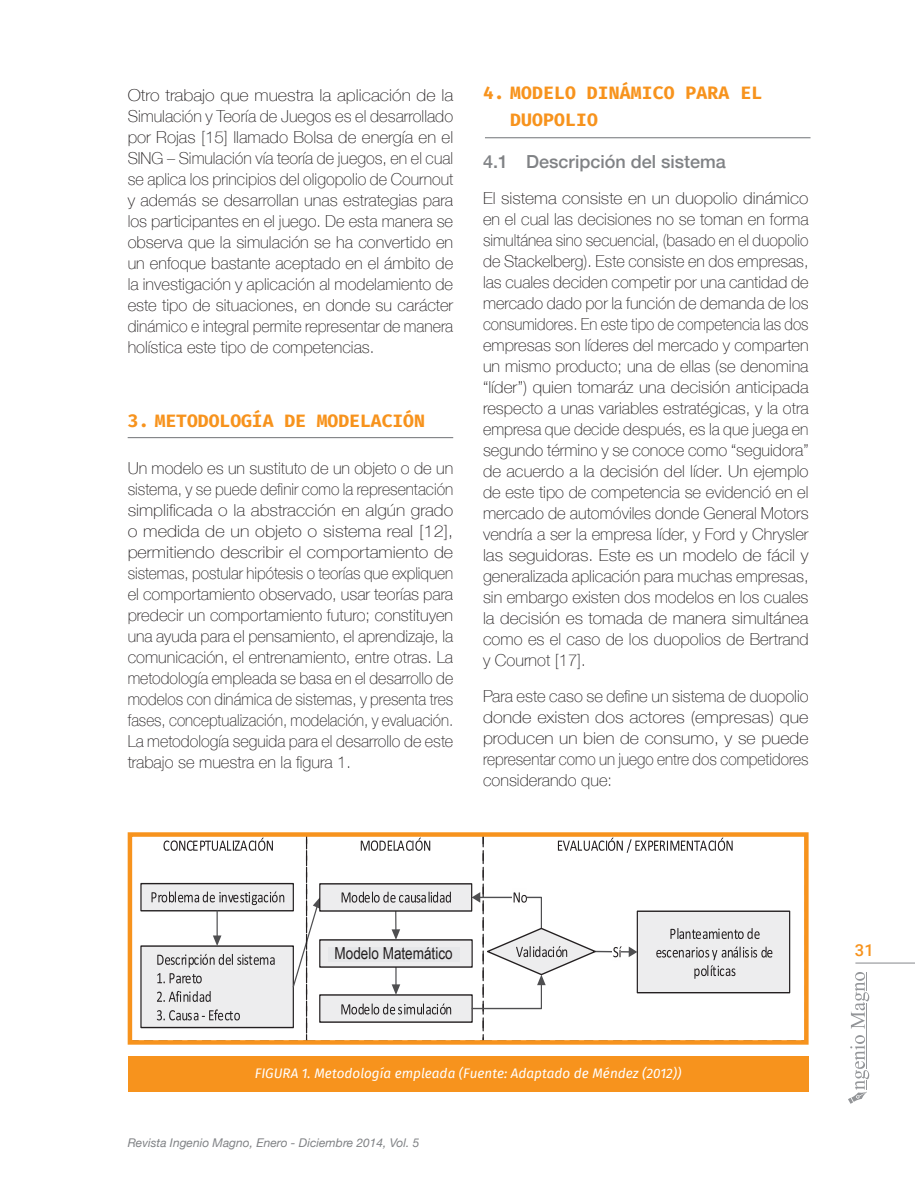
<style>
.page{position:relative;width:915px;height:1191px;background:#fff}
.page>*{position:absolute;margin:0;border:0;box-sizing:border-box;transform-origin:0 0}
.t1{font:700 18px/27px "Fira Mono";letter-spacing:.01em;color:#f7931d}
.t2{font:500 18px "Helvetica Neue";color:#808285}
.t3{font:100 16.5px/21px "Helvetica Neue";color:#231f20;text-align:justify;scale:1.05 1}
.t4{font:100 16.5px/21px "Helvetica Neue";color:#231f20;text-align:justify}
.t5{font:100 16.5px/21px "Helvetica Neue";color:#231f20;text-align:justify;scale:1.08 1}
.t6{font:16.5px "Arial Narrow";color:#231f20}
.t7{font:500 16.5px "Roboto";color:#f7931d}
.t8{font:italic 13.5px "Fira Sans";color:#fff}
.t9{font:italic 12px "Helvetica Neue";color:#808285}
</style>
<div class="page">
<svg style="left:848px;top:1035px;width:20px;height:68px"></svg>
<hr style="left:866px;top:1002px;width:1px;height:66px;background:#939598">
<svg style="left:851px;top:972px;width:17px;height:57px"></svg>
<hr style="left:855px;top:962px;width:59px;height:1px;background:#939598">
<div style="left:128px;top:1056px;width:680px;height:35px;background:#f7931d"></div>
<svg style="left:557px;top:837px;width:175px;height:16px"></svg>
<svg style="left:360px;top:837px;width:70px;height:14px"></svg>
<div style="left:141px;top:883px;width:152px;height:27px;background:#ededee"></div>
<div style="left:140px;top:883px;width:154px;height:28px;border:1px solid #242021"></div>
<svg style="left:151px;top:891px;width:133px;height:14px"></svg>
<div style="left:141px;top:946px;width:152px;height:81px;background:#ededee"></div>
<div style="left:140px;top:945px;width:154px;height:83px;border:1px solid #242021"></div>
<svg style="left:157px;top:954px;width:117px;height:13px"></svg>
<svg style="left:157px;top:973px;width:45px;height:10px"></svg>
<svg style="left:157px;top:991px;width:53px;height:11px"></svg>
<svg style="left:157px;top:1009px;width:83px;height:11px"></svg>
<div style="left:320px;top:995px;width:152px;height:27px;background:#ededee"></div>
<div style="left:319px;top:994px;width:153px;height:28px;border:1px solid #242021"></div>
<svg style="left:341px;top:1003px;width:110px;height:11px"></svg>
<hr style="left:216px;top:910px;width:2px;height:26px;background:#4f4f51">
<svg style="left:213px;top:935px;width:8px;height:11px"></svg>
<svg style="left:292px;top:897px;width:29px;height:91px"></svg>
<svg style="left:391px;top:967px;width:9px;height:28px"></svg>
<hr style="left:595px;top:951px;width:34px;height:1px;background:#4f4f51">
<svg style="left:628px;top:946px;width:8px;height:11px"></svg>
<div style="left:611px;top:942px;width:9px;height:19px;background:#fefefe"></div>
<svg style="left:613px;top:946px;width:8px;height:11px"></svg>
<div style="left:320px;top:940px;width:152px;height:27px;background:#ededee"></div>
<div style="left:319px;top:939px;width:153px;height:28px;border:1px solid #242021"></div>
<svg style="left:391px;top:911px;width:9px;height:29px"></svg>
<div style="left:320px;top:884px;width:151px;height:27px;background:#ededee"></div>
<div style="left:319px;top:883px;width:153px;height:28px;border:1px solid #242021"></div>
<svg style="left:341px;top:891px;width:110px;height:11px"></svg>
<div style="left:637px;top:911px;width:152px;height:81px;background:#ededee"></div>
<div style="left:636px;top:910px;width:154px;height:83px;border:1px solid #242021"></div>
<svg style="left:670px;top:928px;width:89px;height:11px"></svg>
<svg style="left:656px;top:946px;width:116px;height:32px"></svg>
<svg style="left:471px;top:892px;width:127px;height:118px"></svg>
<svg style="left:163px;top:837px;width:110px;height:14px"></svg>
<div style="left:128px;top:832px;width:680px;height:212px;border:4px solid #f7931d"></div>
<hr style="left:128px;top:437px;width:325px;height:1px;background:#808285">
<hr style="left:485px;top:137px;width:325px;height:1px;background:#808285">
<div style="left:327px;top:947px;width:132px;height:14px;background:#e6e7e9"></div>
<p class="t5" style="left:128px;top:84px;width:303px">Otro trabajo que muestra la aplicación de la Simulación y Teoría de Juegos es el desarrollado por Rojas [15] llamado Bolsa de energía en el SING – Simulación vía teoría de juegos, en el cual se aplica los principios del oligopolio de Cournout y además se desarrollan unas estrategias para los participantes en el juego. De esta manera se observa que la simulación se ha convertido en un enfoque bastante aceptado en el ámbito de la investigación y aplicación al modelamiento de este tipo de situaciones, en donde su carácter dinámico e integral permite representar de manera holística este tipo de competencias.</p>
<p class="t1" style="left:128px;top:409px;width:299px">3. METODOLOGÍA DE MODELACIÓN</p>
<p class="t4" style="left:128px;top:457px;width:327px">Un modelo es un sustituto de un objeto o de un sistema, y se puede definir como la representación simplificada o la abstracción en algún grado o medida de un objeto o sistema real [12], permitiendo describir el comportamiento de sistemas, postular hipótesis o teorías que expliquen el comportamiento observado, usar teorías para predecir un comportamiento futuro; constituyen una ayuda para el pensamiento, el aprendizaje, la comunicación, el entrenamiento, entre otras. La metodología empleada se basa en el desarrollo de modelos con dinámica de sistemas, y presenta tres fases, conceptualización, modelación, y evaluación.<br>La metodología seguida para el desarrollo de este trabajo se muestra en la figura 1.</p>
<p class="t1" style="left:510px;top:81px;width:253px;text-indent:-27px">4. MODELO DINÁMICO PARA EL<br>DUOPOLIO</p>
<p class="t2" style="left:483px;top:147px;width:244px">4.1 Descripción del sistema</p>
<p class="t3" style="left:483px;top:187px;width:311px">El sistema consiste en un duopolio dinámico en el cual las decisiones no se toman en forma simultánea sino secuencial, (basado en el duopolio de Stackelberg). Este consiste en dos empresas, las cuales deciden competir por una cantidad de mercado dado por la función de demanda de los consumidores. En este tipo de competencia las dos empresas son líderes del mercado y comparten un mismo producto; una de ellas (se denomina “líder”) quien tomaráz una decisión anticipada respecto a unas variables estratégicas, y la otra empresa que decide después, es la que juega en segundo término y se conoce como “seguidora” de acuerdo a la decisión del líder. Un ejemplo de este tipo de competencia se evidenció en el mercado de automóviles donde General Motors vendría a ser la empresa líder, y Ford y Chrysler las seguidoras. Este es un modelo de fácil y generalizada aplicación para muchas empresas, sin embargo existen dos modelos en los cuales la decisión es tomada de manera simultánea como es el caso de los duopolios de Bertrand y Cournot [17].</p>
<p class="t4" style="left:483px;top:685px;width:327px">Para este caso se define un sistema de duopolio donde existen dos actores (empresas) que producen un bien de consumo, y se puede representar como un juego entre dos competidores considerando que:</p>
<p class="t6" style="left:334px;top:941px;width:120px">Modelo Matemático</p>
<p class="t8" style="left:255px;top:1063px;width:428px">FIGURA 1. Metodología empleada (Fuente: Adaptado de Méndez (2012))</p>
<p class="t9" style="left:128px;top:1134px;width:293px">Revista Ingenio Magno, Enero - Diciembre 2014, Vol. 5</p>
<p class="t7" style="left:854px;top:938px;width:20px">31</p>
</div>
